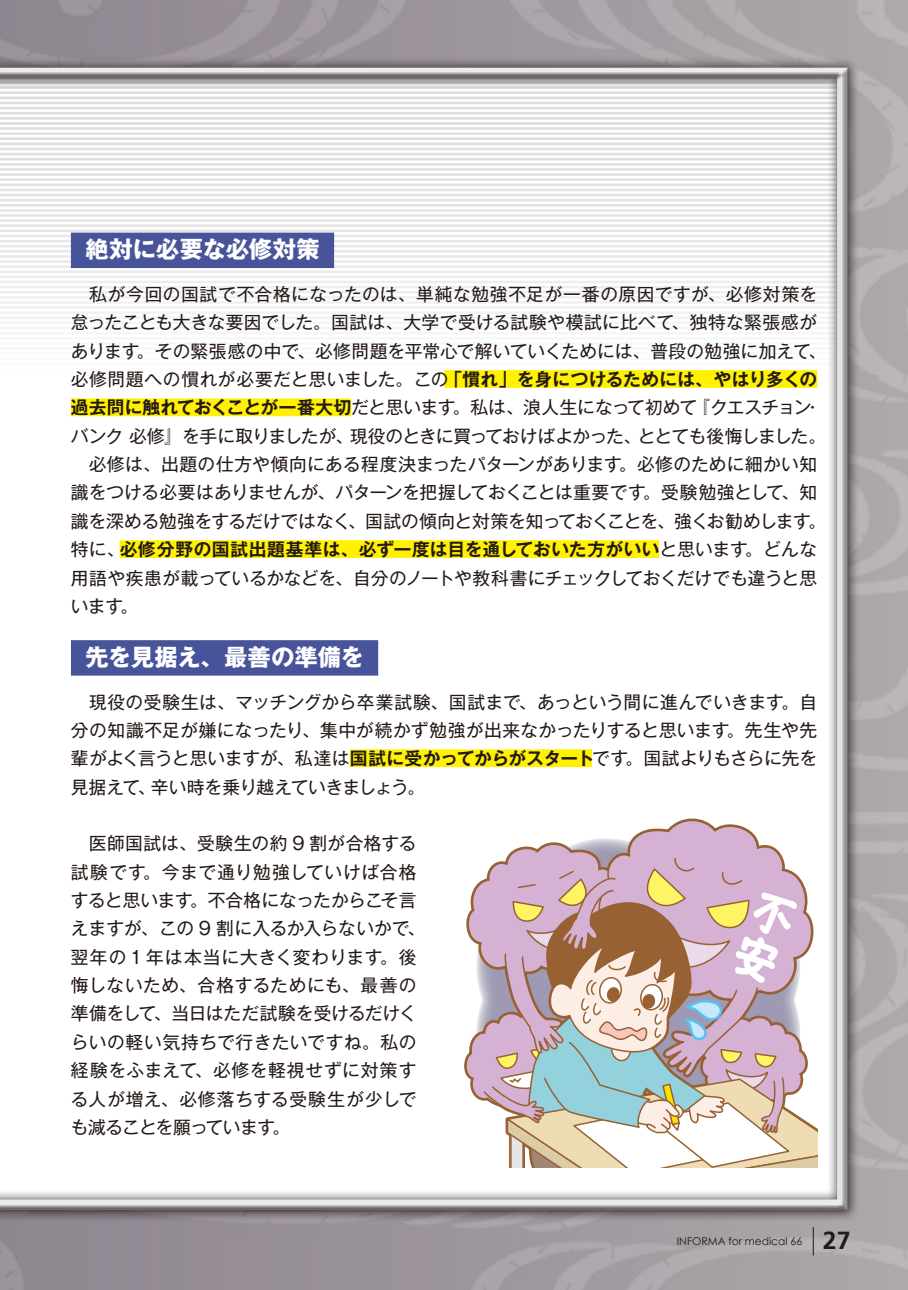
<style>
.page{position:relative;width:908px;height:1290px;background:#fff}
.page>*{position:absolute;margin:0;border:0;box-sizing:border-box;transform-origin:0 0}
.t1{font:700 24.75px "Frutiger LT Std";color:#231916}
.t2{font:700 23.5px "Gothic MB101 Pro";letter-spacing:-.005em;color:#fff}
.t3{font:17.75px/28.2px "Gothic MB101 Pro";letter-spacing:.005em;color:#231916}
.t4{font:17.75px/28.2px "Gothic MB101 Pro";letter-spacing:-.015em;color:#231916}
.t5{font:700 17.75px "Gothic MB101 Pro De";letter-spacing:.025em;color:#231916}
.t6{font:10.75px "Century Gothic";color:#231916}
.s1{font-family:"Gothic MB101 Pro De";font-weight:700}
.s2{font-family:"Gothic MB101 Pro";font-weight:400}
</style>
<div class="page">
<div style="left:0;top:0;width:907px;height:1290px;background:linear-gradient(to right,#8f8590,#b0abae)"></div>
<div style="left:0;top:56px;width:859px;height:1165px;background:#231916;opacity:.75"></div>
<div style="left:0;top:67px;width:849px;height:1145px;background:#231916;opacity:.75"></div>
<div style="left:71px;top:233px;width:263px;height:35px;background:#47549a"></div>
<div style="left:444px;top:370px;width:372px;height:18px;background:#fff100"></div>
<div style="left:71px;top:398px;width:280px;height:18px;background:#fff100"></div>
<div style="left:119px;top:540px;width:539px;height:18px;background:#fff100"></div>
<div style="left:71px;top:640px;width:307px;height:35px;background:#47549a"></div>
<div style="left:349px;top:749px;width:242px;height:18px;background:#fff100"></div>
<svg style="left:463px;top:816px;width:353px;height:352px"></svg>
<svg style="left:812px;top:1227px;width:1px;height:28px"></svg>
<h2 class="t2" style="left:85px;top:230px;width:236px">絶対に必要な必修対策</h2>
<p class="t3" style="left:71px;top:278px;width:756px">　私が今回の国試で不合格になったのは、単純な勉強不足が一番の原因ですが、必修対策を怠ったことも大きな要因でした。国試は、大学で受ける試験や模試に比べて、独特な緊張感があります。その緊張感の中で、必修問題を平常心で解いていくためには、普段の勉強に加えて、必修問題への慣れが必要だと思いました。この<span class="s1">「慣れ」を身につけるためには、やはり多くの過去問に触れておくことが一番大切</span>だと思います。私は、浪人生になって初めて『クエスチョン・バンク 必修』を手に取りましたが、現役のときに買っておけばよかった、ととても後悔しました。　必修は、出題の仕方や傾向にある程度決まったパターンがあります。必修のために細かい知識をつける必要はありませんが、パターンを把握しておくことは重要です。受験勉強として、知識を深める勉強をするだけではなく、国試の傾向と対策を知っておくことを、強くお勧めします。</p>
<p class="t5" style="left:71px;top:535px;width:747px"><span class="s2">特に、</span>必修分野の国試出題基準は、必ず一度は目を通しておいた方がいい<span class="s2">と思います。どんな</span></p>
<p class="t4" style="left:71px;top:561px;width:747px">用語や疾患が載っているかなどを、自分のノートや教科書にチェックしておくだけでも違うと思います。</p>
<h2 class="t2" style="left:85px;top:637px;width:280px">先を見据え、最善の準備を</h2>
<p class="t3" style="left:71px;top:685px;width:747px;text-align:justify">　現役の受験生は、マッチングから卒業試験、国試まで、あっという間に進んでいきます。自分の知識不足が嫌になったり、集中が続かず勉強が出来なかったりすると思います。先生や先輩がよく言うと思いますが、私達は<span class="s1">国試に受かってからがスタート</span>です。国試よりもさらに先を見据えて、辛い時を乗り越えていきましょう。</p>
<p class="t3" style="left:71px;top:827px;width:356px">　医師国試は、受験生の約 9 割が合格する試験です。今まで通り勉強していけば合格すると思います。不合格になったからこそ言えますが、この 9 割に入るか入らないかで、翌年の 1 年は本当に大きく変わります。後悔しないため、合格するためにも、最善の準備をして、当日はただ試験を受けるだけくらいの軽い気持ちで行きたいですね。私の経験をふまえて、必修を軽視せずに対策する人が増え、必修落ちする受験生が少しでも減ることを願っています。</p>
<p class="t6" style="left:676px;top:1234px;width:127px">INFORMA for medical 66</p>
<h1 class="t1" style="left:822px;top:1226px;width:29px">27</h1>
</div>
